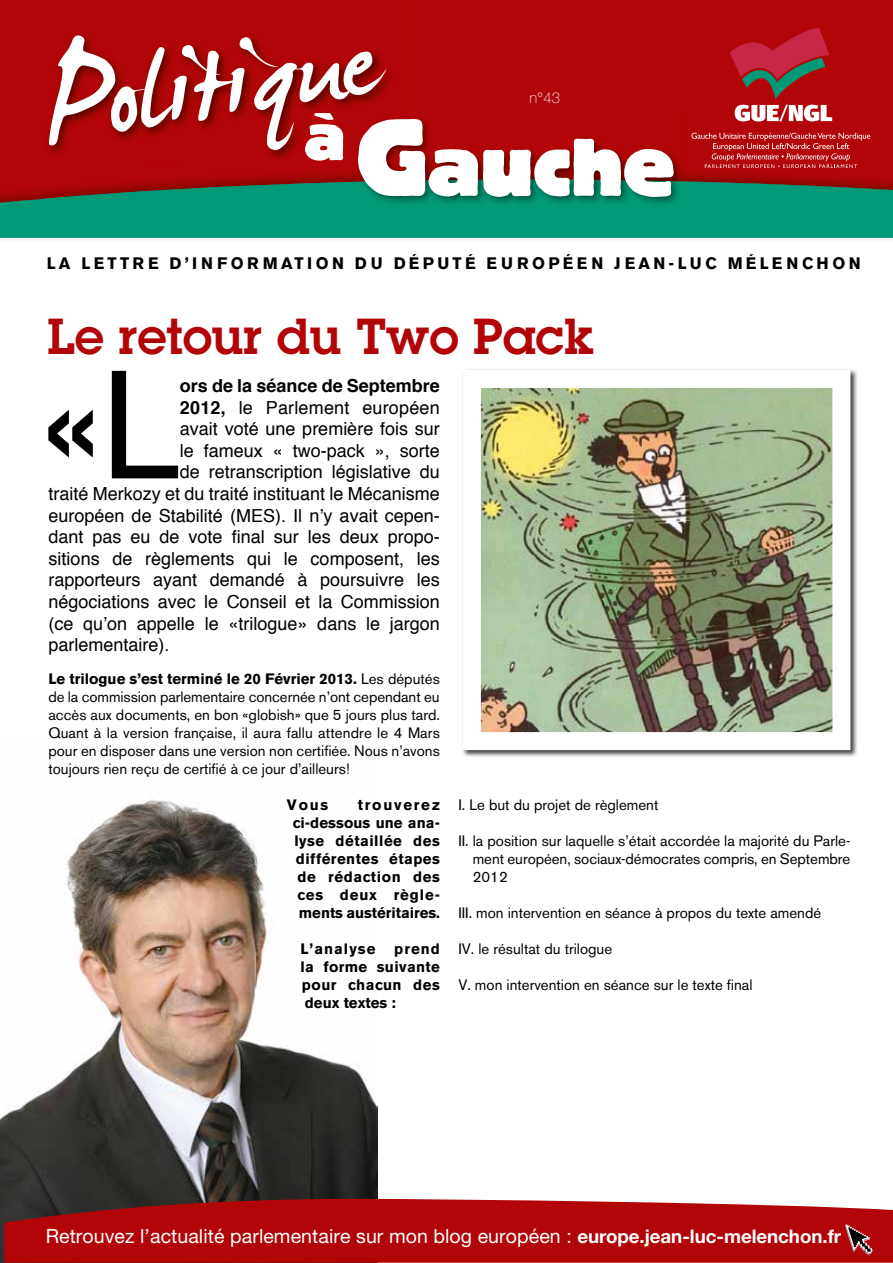
<style>
.page{position:relative;width:893px;height:1263px;background:#fff}
.page>*{position:absolute;margin:0;border:0;box-sizing:border-box;transform-origin:0 0}
.t1{font:192.75px "James Fajardo";color:#fff}
.t2{font:152.1px "Akzidenz Grotesk BE";color:#000}
.t3{font:65.4px "B Block";color:#fff}
.t4{font:600 49.5px "Lubalin Graph";color:#b10508}
.t5{font:19.5px "Helvetica Neue";letter-spacing:.005em;color:#fff}
.t6{font:18px "Helvetica";color:#000}
.t7{font:700 18px "Helvetica";color:#000}
.t8{font:700 16.5px "Akzidenz Grotesk BE";letter-spacing:.2em;color:#000}
.t9{font:15px/18px "Akzidenz Grotesk BE";color:#000;text-align:justify}
.t10{font:700 15px/18px "Akzidenz Grotesk BE";letter-spacing:.035em;color:#000;text-align:right}
.t11{font:100 15px "Helvetica Neue";color:#fff}
.s1{font-weight:700}
.s2{font-weight:700;font-size:18.75px}
</style>
<div class="page">
<div style="left:0;top:0;width:893px;height:238px;background:#b10508"></div>
<img style="left:0;top:800px;width:378px;height:463px">
<svg style="left:4px;top:1199px;width:889px;height:64px;background:#ad1013"></svg>
<svg style="left:0;top:180px;width:893px;height:58px;background:#079471"></svg>
<svg style="left:730px;top:28px;width:99px;height:71px"></svg>
<svg style="left:735px;top:105px;width:97px;height:16px"></svg>
<svg style="left:691px;top:133px;width:179px;height:35px"></svg>
<img style="left:48px;top:36px;width:84px;height:117px">
<img style="left:24px;top:163px;width:328px;height:36px">
<img style="left:37px;top:182px;width:315px;height:17px">
<img style="left:132px;top:36px;width:258px;height:122px">
<img style="left:147px;top:163px;width:36px;height:4px">
<img style="left:410px;top:118px;width:276px;height:62px">
<img style="left:352px;top:180px;width:334px;height:29px">
<img style="left:352px;top:118px;width:58px;height:81px">
<img style="left:352px;top:113px;width:43px;height:27px">
<svg style="left:358px;top:119px;width:316px;height:78px"></svg>
<svg style="left:845px;top:1224px;width:27px;height:31px"></svg>
<div style="left:461px;top:368px;width:397px;height:390px;background:#000;opacity:.75"></div>
<img style="left:482px;top:389px;width:349px;height:342px">
<h1 class="t1" style="left:29px;top:7px;width:342px;rotate:-8deg">Politique</h1>
<h3 class="t3" style="left:304px;top:95px;width:42px">à</h3>
<p class="t11" style="left:529px;top:89px;width:32px">n°43</p>
<p class="t8" style="left:47px;top:253px;width:815px">LA LETTRE D’INFORMATION DU DÉPUTÉ EUROPÉEN JEAN-LUC MÉLENCHON</p>
<h3 class="t4" style="left:48px;top:303px;width:548px">Le retour du Two Pack</h3>
<h2 class="t2" style="left:42px;top:335px;width:140px">«L</h2>
<p class="t7" style="left:180px;top:371px;width:261px">ors de la séance de Septembre</p>
<p class="t6" style="left:180px;top:392px;width:261px"><span class="s1">2012,</span> le Parlement européen</p>
<p class="t6" style="left:180px;top:413px;width:261px">avait voté une première fois sur</p>
<p class="t6" style="left:180px;top:435px;width:261px">le fameux « two-pack », sorte</p>
<p class="t6" style="left:180px;top:457px;width:261px">de retranscription législative du</p>
<p class="t6" style="left:48px;top:478px;width:393px">traité Merkozy et du traité instituant le Mécanisme</p>
<p class="t6" style="left:48px;top:500px;width:393px">européen de Stabilité (MES). Il n’y avait cepen-</p>
<p class="t6" style="left:48px;top:521px;width:393px">dant pas eu de vote final sur les deux propo-</p>
<p class="t6" style="left:48px;top:543px;width:393px">sitions de règlements qui le composent, les</p>
<p class="t6" style="left:48px;top:565px;width:393px">rapporteurs ayant demandé à poursuivre les</p>
<p class="t6" style="left:48px;top:586px;width:393px">négociations avec le Conseil et la Commission</p>
<p class="t6" style="left:48px;top:608px;width:393px">(ce qu’on appelle le «trilogue» dans le jargon</p>
<p class="t6" style="left:48px;top:629px;width:123px">parlementaire).</p>
<p class="t9" style="left:48px;top:670px;width:393px"><span class="s1">Le trilogue s’est terminé le 20 Février 2013.</span> Les députés de la commission parlementaire concernée n’ont cependant eu accès aux documents, en bon «globish» que 5 jours plus tard.<br>Quant à la version française, il aura fallu attendre le 4 Mars pour en disposer dans une version non certifiée. Nous n’avons toujours rien reçu de certifié à ce jour d’ailleurs!</p>
<p class="t10" style="left:287px;top:796px;width:43px">Vous</p>
<p class="t10" style="left:293px;top:796px;width:149px">trouverez ci-dessous une ana&shy;lyse détaillée des différentes étapes de rédaction des ces deux règle&shy;ments austéritaires.</p>
<p class="t10" style="left:300px;top:940px;width:77px">L’analyse</p>
<p class="t10" style="left:394px;top:940px;width:47px">prend</p>
<p class="t10" style="left:300px;top:958px;width:141px">la forme suivante</p>
<p class="t10" style="left:302px;top:976px;width:140px">pour chacun des</p>
<p class="t10" style="left:305px;top:994px;width:92px">deux textes :</p>
<p class="t9" style="left:458px;top:796px;width:202px">I. Le but du projet de règlement</p>
<p class="t9" style="left:473px;top:832px;width:379px;text-indent:-14px">II. la position sur laquelle s’était accordée la majorité du Parle&shy;ment européen, sociaux-démocrates compris, en Septembre 2012</p>
<p class="t9" style="left:458px;top:904px;width:364px">III. mon intervention en séance à propos du texte amendé</p>
<p class="t9" style="left:458px;top:940px;width:155px">IV. le résultat du trilogue</p>
<p class="t9" style="left:458px;top:976px;width:296px">V. mon intervention en séance sur le texte final</p>
<h3 class="t5" style="left:46px;top:1224px;width:797px">Retrouvez l’actualité parlementaire sur mon blog européen : <span class="s2">europe.jean-luc-melenchon.fr</span></h3>
</div>
